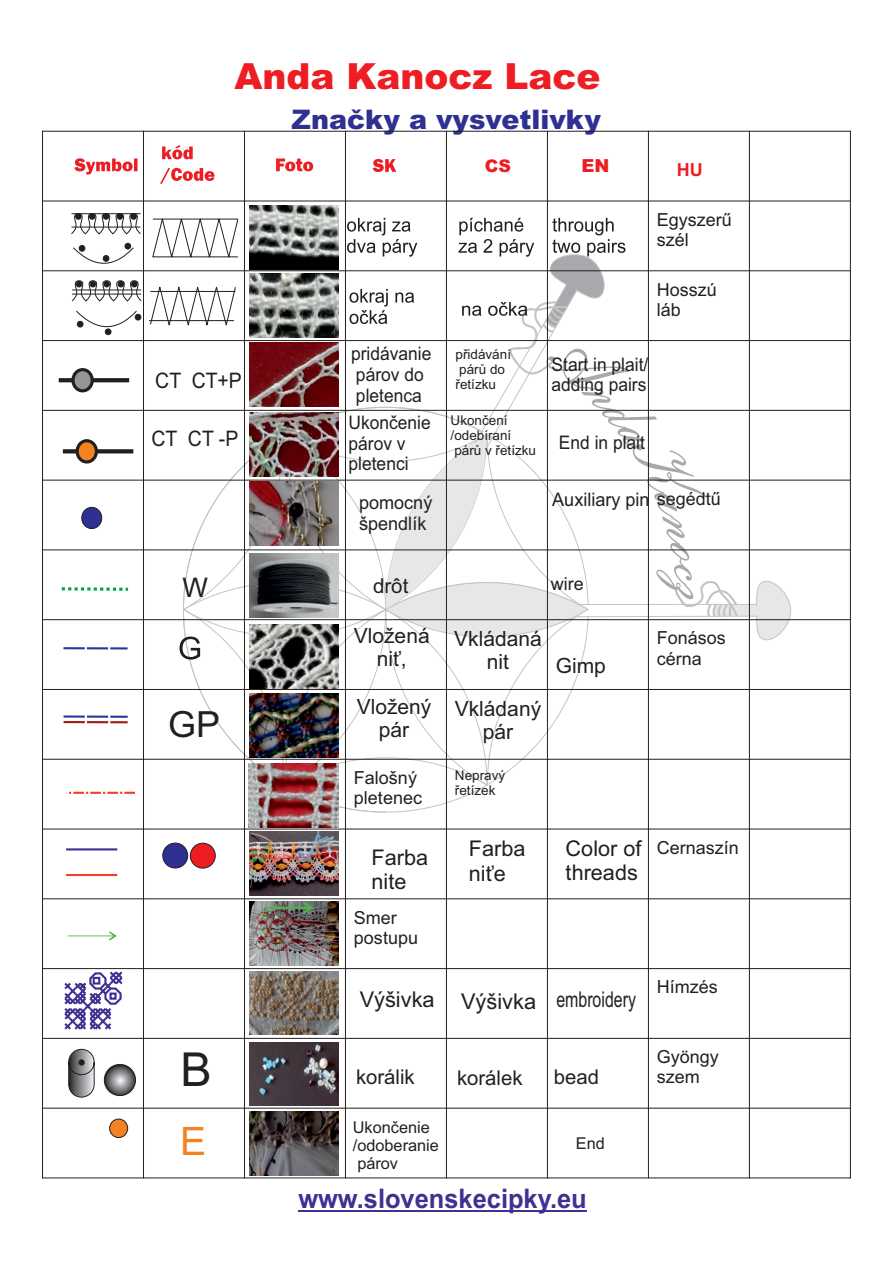
<style>
.page{position:relative;width:893px;height:1263px;background:#fff}
.page>*{position:absolute;margin:0;border:0;box-sizing:border-box;transform-origin:0 0}
.t1{font:46.8px "Arial";color:#231f20}
.t2{font:39.15px "Arial";color:#f58220}
.t3{font:900 36px "Arial";color:#ee1d23}
.t4{font:36px "Arial";color:#231f20}
.t5{font:700 27px "Arial";color:#432f92;scale:.94 1}
.t6{font:900 27px "Arial";color:#2e3092}
.t7{font:27px "Arial";color:#231f20}
.t8{font:21.75px "Arial";color:#231f20}
.t9{font:21.6px/24.2px "Arial";color:#231f20}
.t10{font:21.45px "Arial";color:#231f20;scale:.91 1}
.t11{font:21px/23.4px "Arial";color:#231f20;text-align:center}
.t12{font:20.55px "Arial";color:#231f20}
.t13{font:20.4px "Arial";color:#231f20}
.t14{font:18.6px/20.9px "Arial";color:#231f20;scale:.93 1}
.t15{font:18.6px/20.9px "Arial";color:#231f20}
.t16{font:18px/20.1px "Arial";color:#231f20}
.t17{font:900 18px "Arial";color:#ee1d23}
.t18{font:700 18px "Arial";color:#ee1d23}
.t19{font:900 17.4px "Arial";color:#ee1d23}
.t20{font:16.35px/18.1px "Arial";color:#231f20}
.t21{font:13.5px/15.1px "Arial";color:#231f20}
.s1{font-size:18px}
</style>
<div class="page">
<hr style="left:298px;top:1210px;width:289px;height:1px;background:#432f92">
<img style="left:250px;top:206px;width:89px;height:10px">
<svg style="left:160px;top:145px;width:55px;height:39px"></svg>
<svg style="left:73px;top:243px;width:61px;height:21px"></svg>
<svg style="left:79px;top:245px;width:6px;height:7px"></svg>
<svg style="left:71px;top:213px;width:70px;height:22px"></svg>
<svg style="left:89px;top:213px;width:6px;height:7px"></svg>
<div style="left:117px;top:213px;width:6px;height:7px;background:#231f20;border:1px solid #231f20;border-radius:50%"></div>
<div style="left:130px;top:213px;width:7px;height:7px;background:#231f20;border:1px solid #231f20;border-radius:50%"></div>
<div style="left:75px;top:213px;width:7px;height:7px;background:#231f20;border:1px solid #231f20;border-radius:50%"></div>
<hr style="left:71px;top:213px;width:69px;height:1px;background:#231f20">
<hr style="left:71px;top:227px;width:69px;height:1px;background:#231f20">
<div style="left:103px;top:213px;width:6px;height:7px;background:#231f20;border:1px solid #231f20;border-radius:50%"></div>
<div style="left:105px;top:328px;width:6px;height:7px;background:#231f20;border:1px solid #231f20;border-radius:50%"></div>
<svg style="left:76px;top:310px;width:65px;height:22px"></svg>
<svg style="left:72px;top:280px;width:70px;height:22px"></svg>
<hr style="left:72px;top:290px;width:69px;height:1px;background:#231f20">
<hr style="left:72px;top:294px;width:69px;height:1px;background:#231f20">
<svg style="left:103px;top:281px;width:7px;height:6px"></svg>
<svg style="left:74px;top:158px;width:64px;height:16px"></svg>
<svg style="left:276px;top:158px;width:37px;height:13px"></svg>
<svg style="left:373px;top:159px;width:23px;height:13px"></svg>
<svg style="left:59px;top:378px;width:70px;height:4px"></svg>
<svg style="left:71px;top:368px;width:23px;height:24px"></svg>
<svg style="left:63px;top:449px;width:70px;height:4px"></svg>
<div style="left:76px;top:439px;width:22px;height:24px;background:#f58220;border:3px solid #231f20;border-radius:50%"></div>
<div style="left:81px;top:507px;width:21px;height:22px;background:#2e3092;border:1px solid #231f20;border-radius:50%"></div>
<svg style="left:62px;top:587px;width:66px;height:4px"></svg>
<svg style="left:63px;top:647px;width:65px;height:2px"></svg>
<div style="left:162px;top:843px;width:26px;height:25px;background:#2e3092;border:1px solid #231f20;border-radius:50%"></div>
<div style="left:190px;top:843px;width:26px;height:25px;background:#ee1d23;border:1px solid #231f20;border-radius:50%"></div>
<hr style="left:66px;top:848px;width:51px;height:2px;background:#402f92">
<hr style="left:66px;top:874px;width:51px;height:2px;background:#ef4123">
<img style="left:249px;top:832px;width:90px;height:64px">
<svg style="left:69px;top:792px;width:66px;height:2px"></svg>
<div style="left:109px;top:1119px;width:19px;height:19px;background:#f58220;border:1px solid #231f20;border-radius:50%"></div>
<img style="left:249px;top:1112px;width:89px;height:64px">
<svg style="left:68px;top:1048px;width:27px;height:50px"></svg>
<svg style="left:104px;top:1064px;width:31px;height:31px"></svg>
<div style="left:104px;top:1064px;width:32px;height:32px;border:1px solid #231f20;border-radius:50%"></div>
<img style="left:249px;top:1042px;width:90px;height:64px">
<svg style="left:62px;top:969px;width:63px;height:61px"></svg>
<div style="left:93px;top:977px;width:7px;height:7px;border:2px solid #402f92"></div>
<img style="left:249px;top:971px;width:90px;height:64px">
<svg style="left:64px;top:715px;width:64px;height:8px"></svg>
<img style="left:249px;top:787px;width:89px;height:40px">
<svg style="left:68px;top:931px;width:49px;height:9px"></svg>
<img style="left:249px;top:902px;width:90px;height:64px">
<svg style="left:264px;top:901px;width:50px;height:13px"></svg>
<hr style="left:42px;top:131px;width:1px;height:1047px;background:#231f20">
<hr style="left:143px;top:131px;width:1px;height:1047px;background:#231f20">
<hr style="left:244px;top:131px;width:1px;height:1047px;background:#231f20">
<hr style="left:345px;top:131px;width:1px;height:1047px;background:#231f20">
<hr style="left:446px;top:131px;width:1px;height:1047px;background:#231f20">
<hr style="left:547px;top:131px;width:1px;height:1047px;background:#231f20">
<hr style="left:648px;top:131px;width:1px;height:1047px;background:#231f20">
<hr style="left:749px;top:131px;width:1px;height:1047px;background:#231f20">
<hr style="left:850px;top:131px;width:1px;height:1047px;background:#231f20">
<hr style="left:42px;top:1177px;width:809px;height:1px;background:#231f20">
<hr style="left:42px;top:1108px;width:809px;height:1px;background:#231f20">
<hr style="left:42px;top:1038px;width:809px;height:1px;background:#231f20">
<hr style="left:42px;top:968px;width:809px;height:1px;background:#231f20">
<hr style="left:42px;top:898px;width:809px;height:1px;background:#231f20">
<hr style="left:42px;top:829px;width:809px;height:1px;background:#231f20">
<hr style="left:42px;top:759px;width:809px;height:1px;background:#231f20">
<hr style="left:42px;top:689px;width:809px;height:1px;background:#231f20">
<hr style="left:42px;top:619px;width:809px;height:1px;background:#231f20">
<hr style="left:42px;top:549px;width:809px;height:1px;background:#231f20">
<hr style="left:42px;top:480px;width:809px;height:1px;background:#231f20">
<hr style="left:42px;top:410px;width:809px;height:1px;background:#231f20">
<hr style="left:42px;top:340px;width:809px;height:1px;background:#231f20">
<hr style="left:42px;top:270px;width:809px;height:1px;background:#231f20">
<hr style="left:42px;top:201px;width:809px;height:1px;background:#231f20">
<hr style="left:42px;top:131px;width:809px;height:1px;background:#231f20">
<svg style="left:149px;top:216px;width:643px;height:571px"></svg>
<h3 class="t3" style="left:234px;top:64px;width:368px">Anda Kanocz Lace</h3>
<p class="t10" style="left:155px;top:372px;width:97px">CT CT+P</p>
<p class="t10" style="left:152px;top:430px;width:97px">CT CT -P</p>
<h3 class="t6" style="left:292px;top:109px;width:311px">Značky a vysvetlivky</h3>
<p class="t19" style="left:485px;top:159px;width:28px">CS</p>
<p class="t17" style="left:581px;top:159px;width:29px">EN</p>
<p class="t18" style="left:677px;top:163px;width:27px">HU</p>
<p class="t16" style="left:657px;top:211px;width:77px">Egyszerű szél</p>
<p class="t16" style="left:657px;top:281px;width:62px">Hosszú láb</p>
<p class="t14" style="left:351px;top:345px;width:88px">pridávanie párov do pletenca</p>
<p class="t14" style="left:349px;top:413px;width:90px">Ukončenie párov v pletenci</p>
<p class="t21" style="left:456px;top:348px;width:57px">přidávání párů do řetízku</p>
<p class="t21" style="left:451px;top:414px;width:87px">Ukončení /odebíraní párů v řetízku</p>
<p class="t14" style="left:552px;top:355px;width:106px">Start in plait/ adding pairs</p>
<p class="t14" style="left:559px;top:433px;width:94px">End in plait</p>
<p class="t15" style="left:359px;top:494px;width:75px">pomocný špendlík</p>
<p class="t15" style="left:552px;top:491px;width:170px">Auxiliary pin <span class="s1">segédtű</span></p>
<h3 class="t7" style="left:182px;top:577px;width:27px">W</h3>
<p class="t12" style="left:373px;top:578px;width:37px">drôt</p>
<p class="t16" style="left:551px;top:576px;width:34px">wire</p>
<p class="t11" style="left:354px;top:626px;width:77px">Vložená niť,</p>
<p class="t11" style="left:454px;top:629px;width:89px">Vkládaná nit</p>
<p class="t11" style="left:556px;top:656px;width:52px">Gimp</p>
<h3 class="t4" style="left:168px;top:710px;width:54px">GP</h3>
<h1 class="t1" style="left:180px;top:1052px;width:33px">B</h1>
<p class="t11" style="left:357px;top:696px;width:76px">Vložený pár</p>
<p class="t11" style="left:455px;top:698px;width:88px">Vkládaný</p>
<p class="t11" style="left:483px;top:722px;width:32px">pár</p>
<p class="t16" style="left:354px;top:769px;width:70px">Falošný pletenec</p>
<p class="t21" style="left:455px;top:769px;width:52px">Nepravý řetízek</p>
<p class="t9" style="left:372px;top:847px;width:58px">Farba nite</p>
<p class="t9" style="left:566px;top:838px;width:77px">Color of threads</p>
<p class="t9" style="left:469px;top:839px;width:58px">Farba niťe</p>
<p class="t16" style="left:354px;top:909px;width:66px">Smer postupu</p>
<p class="t8" style="left:360px;top:991px;width:278px">Výšivka Výšivka embroidery</p>
<p class="t13" style="left:356px;top:1069px;width:60px">korálik</p>
<p class="t13" style="left:457px;top:1070px;width:67px">korálek</p>
<p class="t13" style="left:554px;top:1069px;width:47px">bead</p>
<p class="t20" style="left:353px;top:1119px;width:88px">Ukončenie /odoberanie párov</p>
<h2 class="t2" style="left:180px;top:1127px;width:28px">E</h2>
<p class="t20" style="left:576px;top:1135px;width:31px">End</p>
<h3 class="t5" style="left:298px;top:1188px;width:308px">www.slovenskecipky.eu</h3>
<p class="t16" style="left:657px;top:630px;width:71px">Fonásos cérna</p>
<p class="t16" style="left:657px;top:839px;width:84px">Cernaszín</p>
<p class="t16" style="left:657px;top:979px;width:63px">Hímzés</p>
<p class="t16" style="left:657px;top:1048px;width:64px">Gyöngy szem</p>
</div>
